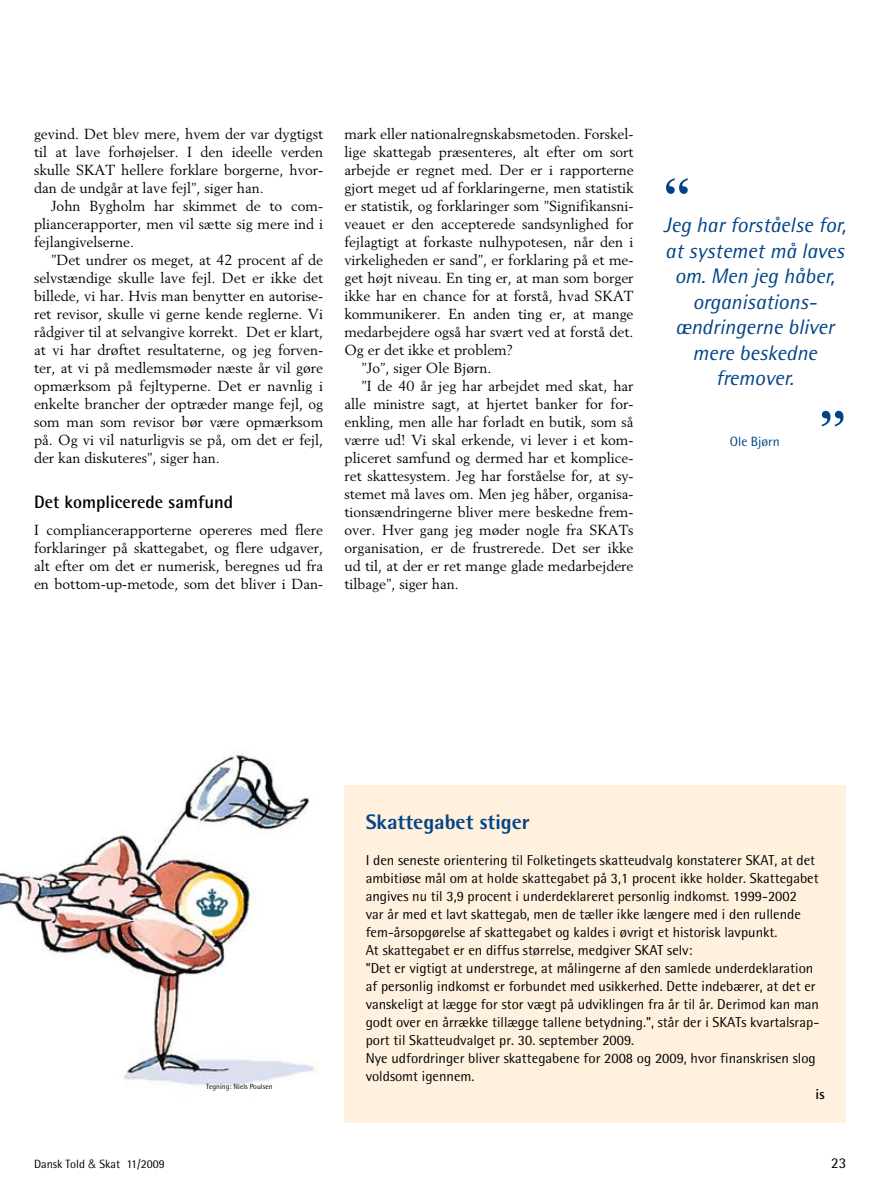
<style>
.page{position:relative;width:893px;height:1191px;background:#fff}
.page>*{position:absolute;margin:0;border:0;box-sizing:border-box;transform-origin:0 0}
.t1{font:600 54px "Times";color:#048}
.t2{font:italic 21px/25.5px "Rotis Semi Sans";color:#048;text-align:center}
.t3{font:800 21px "Rotis Semi Sans";color:#048}
.t4{font:700 18px "Rotis Semi Sans";color:#000}
.t5{font:15px "Rotis Semi Sans";color:#000}
.t6{font:14.4px/18px "Berling";color:#000;text-align:justify}
.t7{font:14.4px/18px "Rotis Semi Sans";color:#000}
.t8{font:700 14.4px "Rotis Semi Sans";color:#000}
.t9{font:13.5px "Rotis Semi Sans";color:#048}
.t10{font:12px "Rotis Semi Sans";color:#000}
.t11{font:7.5px "Rotis Semi Sans";color:#000}
.s1{font-family:"Helvetica";font-weight:300}
</style>
<div class="page">
<img style="left:0;top:752px;width:318px;height:334px">
<div style="left:344px;top:785px;width:502px;height:338px;background:#fff1de"></div>
<p class="t6" style="left:34px;top:124px;width:291px">gevind. Det blev mere, hvem der var dygtigst til at lave forhøjelser. I den ideelle verden skulle SKAT hellere forklare borgerne, hvor‑ dan de undgår at lave fejl”, siger han.</p>
<p class="t6" style="left:34px;top:196px;width:291px;text-indent:17px">John Bygholm har skimmet de to com&shy;pliancerapporter, men vil sætte sig mere ind i fejlangivelserne.</p>
<p class="t6" style="left:34px;top:250px;width:291px;text-indent:17px">”Det undrer os meget, at 42 procent af de selvstændige skulle lave fejl. Det er ikke det billede, vi har. Hvis man benytter en autorise‑ ret revisor, skulle vi gerne kende reglerne. Vi rådgiver til at selvangive korrekt. Det er klart, at vi har drøftet resultaterne, og jeg forven‑ ter, at vi på medlemsmøder næste år vil gøre opmærksom på fejltyperne. Det er navnlig i enkelte brancher der optræder mange fejl, og som man som revisor bør være opmærksom på. Og vi vil naturligvis se på, om det er fejl, der kan diskuteres”, siger han.</p>
<p class="t4" style="left:34px;top:490px;width:201px">Det komplicerede samfund</p>
<p class="t6" style="left:34px;top:520px;width:291px">I compliancerapporterne opereres med flere forklaringer på skattegabet, og flere udgaver, alt efter om det er numerisk, beregnes ud fra en bottom‑up‑metode, som det bliver i Dan‑</p>
<p class="t6" style="left:344px;top:124px;width:291px">mark eller nationalregnskabsmetoden. Forskel‑</p>
<p class="t6" style="left:344px;top:142px;width:291px">lige skattegab præsenteres, alt efter om sort</p>
<p class="t6" style="left:344px;top:160px;width:291px">arbejde er regnet med. Der er i rapporterne</p>
<p class="t6" style="left:344px;top:178px;width:291px">gjort meget ud af forklaringerne, men statistik</p>
<p class="t6" style="left:344px;top:196px;width:291px">er statistik, og forklaringer som ”Signifikansni‑</p>
<p class="t6" style="left:344px;top:214px;width:291px">veauet er den accepterede sandsynlighed for</p>
<p class="t6" style="left:344px;top:232px;width:291px">fejlagtigt at forkaste nulhypotesen, når den i</p>
<p class="t6" style="left:344px;top:250px;width:291px">virkeligheden er sand”, er forklaring på et me‑</p>
<p class="t6" style="left:344px;top:268px;width:291px">get højt niveau. En ting er, at man som borger</p>
<p class="t6" style="left:344px;top:286px;width:291px">ikke har en chance for at forstå, hvad SKAT</p>
<p class="t6" style="left:344px;top:304px;width:291px">kommunikerer. En anden ting er, at mange</p>
<p class="t6" style="left:344px;top:322px;width:291px">medarbejdere også har svært ved at forstå det.</p>
<p class="t6" style="left:344px;top:340px;width:170px">Og er det ikke et problem?</p>
<p class="t6" style="left:361px;top:358px;width:132px">”Jo”, siger Ole Bjørn.</p>
<p class="t6" style="left:361px;top:376px;width:274px">”I de 40 år jeg har arbejdet med skat, har</p>
<p class="t6" style="left:344px;top:394px;width:291px">alle ministre sagt, at hjertet banker for for‑</p>
<p class="t6" style="left:344px;top:412px;width:291px">enkling, men alle har forladt en butik, som så</p>
<p class="t6" style="left:344px;top:430px;width:291px">værre ud! Vi skal erkende, vi lever i et kom‑</p>
<p class="t6" style="left:344px;top:448px;width:291px">pliceret samfund og dermed har et komplice‑</p>
<p class="t6" style="left:344px;top:466px;width:291px">ret skattesystem. Jeg har forståelse for, at sy‑</p>
<p class="t6" style="left:344px;top:484px;width:291px">stemet må laves om. Men jeg håber, organisa‑</p>
<p class="t6" style="left:344px;top:502px;width:291px">tionsændringerne bliver mere beskedne frem‑</p>
<p class="t6" style="left:344px;top:520px;width:291px">over. Hver gang jeg møder nogle fra SKATs</p>
<p class="t6" style="left:344px;top:538px;width:291px">organisation, er de frustrerede. Det ser ikke</p>
<p class="t6" style="left:344px;top:556px;width:291px">ud til, at der er ret mange glade medarbejdere</p>
<p class="t6" style="left:344px;top:574px;width:116px">tilbage”, siger han.</p>
<h1 class="t1" style="left:663px;top:165px;width:28px">“</h1>
<h2 class="t2" style="left:664px;top:212px;width:184px">Jeg har forståelse for, at systemet må laves om. Men jeg håber, organisations&shy;ændringerne bliver mere beskedne fremover.</h2>
<h1 class="t1" style="left:819px;top:398px;width:28px">”</h1>
<p class="t9" style="left:730px;top:433px;width:51px">Ole Bjørn</p>
<p class="t11" style="left:206px;top:1082px;width:68px">Tegning: Niels Poulsen</p>
<h2 class="t3" style="left:366px;top:808px;width:165px">Skattegabet stiger</h2>
<p class="t7" style="left:366px;top:851px;width:455px">I den seneste orientering til Folketingets skatteudvalg konstaterer SKAT, at det ambitiøse mål om at holde skattegabet på 3,1 procent ikke holder. Skattegabet angives nu til 3,9 procent i underdeklareret personlig indkomst. 1999‑2002<br>var år med et lavt skattegab, men de tæller ikke længere med i den rullende fem‑årsopgørelse af skattegabet og kaldes i øvrigt et historisk lavpunkt.<br>At skattegabet er en diffus størrelse, medgiver SKAT selv:<br>”Det er vigtigt at understrege, at målingerne af den samlede underdeklaration af personlig indkomst er forbundet med usikkerhed. Dette indebærer, at det er vanskeligt at lægge for stor vægt på udviklingen fra år til år. Derimod kan man godt over en årrække tillægge tallene betydning.”, står der i SKATs kvartalsrap‑ port til Skatteudvalget pr. 30. september 2009.<br>Nye udfordringer bliver skattegabene for 2008 og 2009, hvor finanskrisen slog voldsomt igennem.</p>
<p class="t8" style="left:815px;top:1085px;width:11px">is</p>
<p class="t10" style="left:34px;top:1157px;width:132px">Dansk Told <span class="s1">&amp;</span> Skat 11/2009</p>
<p class="t5" style="left:831px;top:1154px;width:17px">23</p>
</div>
